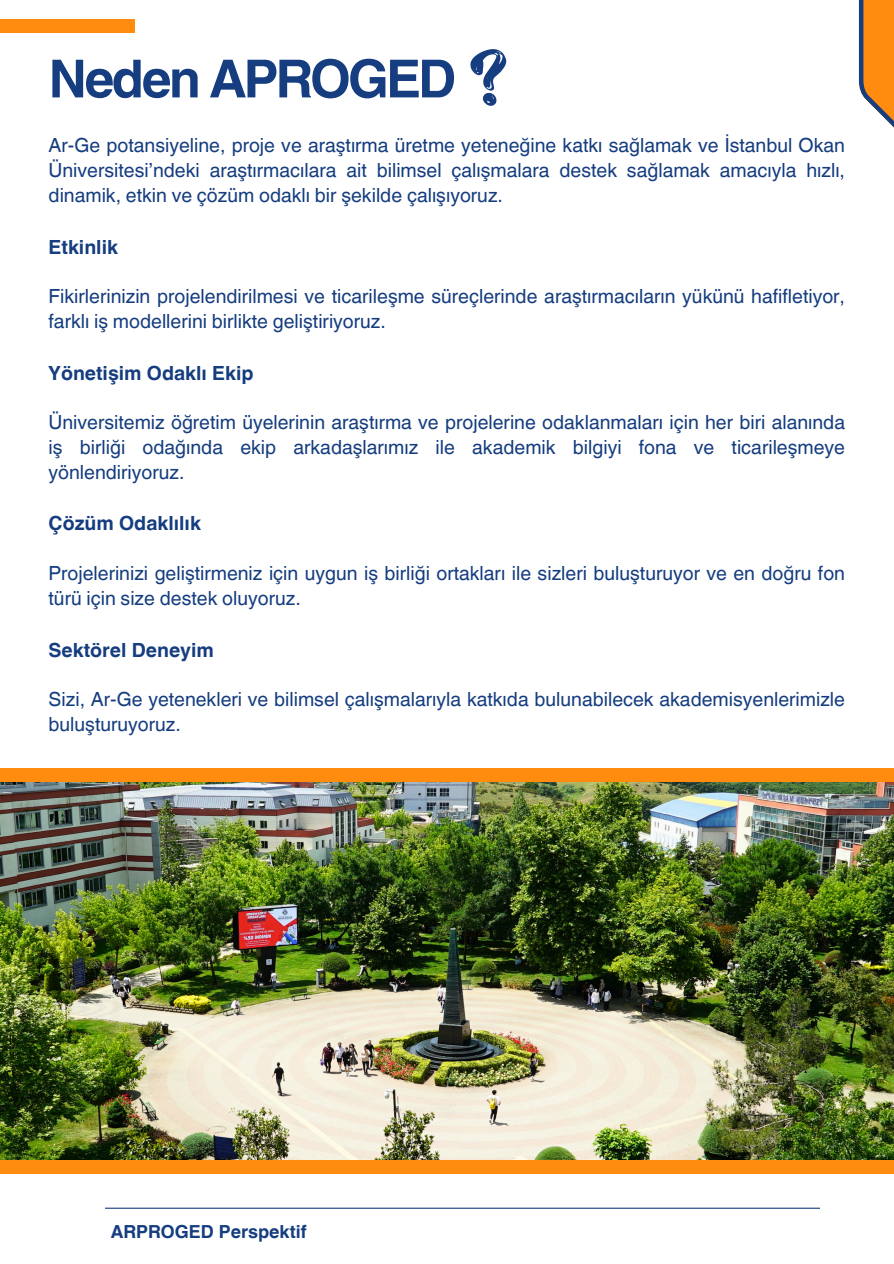
<style>
.page{position:relative;width:894px;height:1264px;background:#fff}
.page>*{position:absolute;margin:0;border:0;box-sizing:border-box;transform-origin:0 0}
.t1{font:700 52.5px "Helvetica World";letter-spacing:-.055em;color:#153d7f}
.t2{font:19.5px/24.8px "Helvetica World";color:#153d7f}
.t3{font:700 19.5px "Helvetica World";color:#153d7f}
.t4{font:700 18px "Helvetica World";color:#153d7f}
</style>
<div class="page">
<hr style="left:105px;top:1207px;width:714px;height:1px;background:#153d7f">
<img style="left:0;top:782px;width:893px;height:378px">
<div style="left:0;top:1160px;width:893px;height:13px;background:#ff8c0f"></div>
<div style="left:0;top:768px;width:893px;height:14px;background:#ff8c0f"></div>
<svg style="left:470px;top:49px;width:36px;height:57px"></svg>
<svg style="left:858px;top:0;width:35px;height:127px;background:#de9345"></svg>
<div style="left:0;top:19px;width:134px;height:13px;background:#ff8c0f"></div>
<h1 class="t1" style="left:49px;top:49px;width:409px">Neden APROGED</h1>
<p class="t2" style="left:49px;top:133px;width:797px;text-align:justify">Ar-Ge potansiyeline, proje ve araştırma üretme yeteneğine katkı sağlamak ve İstanbul Okan Üniversitesi’ndeki araştırmacılara ait bilimsel çalışmalara destek sağlamak amacıyla hızlı, dinamik, etkin ve çözüm odaklı bir şekilde çalışıyoruz.</p>
<p class="t3" style="left:49px;top:235px;width:71px">Etkinlik</p>
<p class="t2" style="left:49px;top:284px;width:797px">Fikirlerinizin projelendirilmesi ve ticarileşme süreçlerinde araştırmacıların yükünü hafifletiyor, farklı iş modellerini birlikte geliştiriyoruz.</p>
<p class="t3" style="left:49px;top:361px;width:206px">Yönetişim Odaklı Ekip</p>
<p class="t2" style="left:49px;top:410px;width:797px;text-align:justify">Üniversitemiz öğretim üyelerinin araştırma ve projelerine odaklanmaları için her biri alanında iş birliği odağında ekip arkadaşlarımız ile akademik bilgiyi fona ve ticarileşmeye yönlendiriyoruz.</p>
<p class="t3" style="left:49px;top:512px;width:154px">Çözüm Odaklılık</p>
<p class="t2" style="left:49px;top:561px;width:797px">Projelerinizi geliştirmeniz için uygun iş birliği ortakları ile sizleri buluşturuyor ve en doğru fon türü için size destek oluyoruz.</p>
<p class="t3" style="left:49px;top:638px;width:167px">Sektörel Deneyim</p>
<p class="t2" style="left:49px;top:687px;width:797px">Sizi, Ar-Ge yetenekleri ve bilimsel çalışmalarıyla katkıda bulunabilecek akademisyenlerimizle buluşturuyoruz.</p>
<p class="t4" style="left:111px;top:1220px;width:197px">ARPROGED Perspektif</p>
</div>
